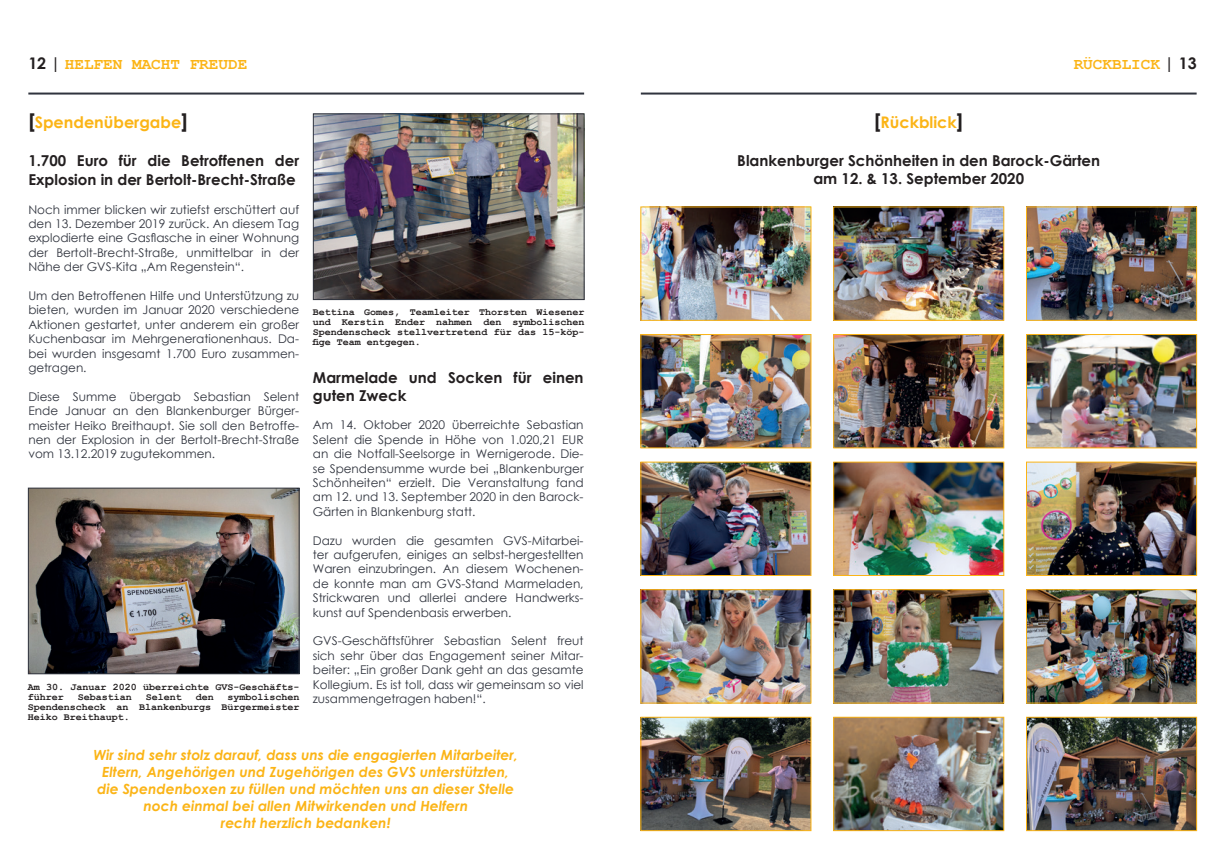
<style>
.page{position:relative;width:1225px;height:859px;background:#fff}
.page>*{position:absolute;margin:0;border:0;box-sizing:border-box;transform-origin:0 0}
.t1{font:700 16px "Courier New";color:#fbb416}
.t2{font:700 16px "Century Gothic";color:#fbb416}
.t3{font:700 15px/18px "Century Gothic";color:#231f20}
.t4{font:italic 700 14px/16.8px "Century Gothic";color:#fbb416;text-align:center}
.t5{font:12px/14.4px "Century Gothic";color:#30343e;text-align:justify}
.t6{font:700 10px/10px "Courier New";color:#231f20;text-align:justify}
.s1{font-family:"Century Gothic";color:#231f20}
.s2{font-size:20px;color:#231f20}
</style>
<div class="page">
<hr style="left:28px;top:93px;width:556px;height:2px;background:#30343e">
<img style="left:30px;top:490px;width:268px;height:182px">
<div style="left:28px;top:488px;width:272px;height:186px;border:1px solid #30343e"></div>
<img style="left:315px;top:115px;width:267px;height:183px">
<div style="left:313px;top:113px;width:271px;height:187px;border:1px solid #30343e"></div>
<hr style="left:641px;top:93px;width:555px;height:2px;background:#30343e">
<img style="left:835px;top:208px;width:167px;height:111px">
<div style="left:833px;top:206px;width:171px;height:115px;border:1px solid #fbb416"></div>
<img style="left:642px;top:208px;width:167px;height:111px">
<div style="left:640px;top:206px;width:171px;height:115px;border:1px solid #fbb416"></div>
<img style="left:1028px;top:208px;width:167px;height:111px">
<div style="left:1026px;top:206px;width:171px;height:115px;border:1px solid #fbb416"></div>
<img style="left:835px;top:336px;width:167px;height:110px">
<div style="left:833px;top:334px;width:171px;height:114px;border:1px solid #fbb416"></div>
<img style="left:835px;top:464px;width:167px;height:110px">
<div style="left:833px;top:462px;width:171px;height:114px;border:1px solid #fbb416"></div>
<img style="left:835px;top:591px;width:167px;height:110px">
<div style="left:833px;top:589px;width:171px;height:114px;border:1px solid #fbb416"></div>
<img style="left:835px;top:719px;width:167px;height:110px">
<div style="left:833px;top:717px;width:171px;height:114px;border:1px solid #fbb416"></div>
<img style="left:642px;top:464px;width:167px;height:110px">
<div style="left:640px;top:462px;width:171px;height:114px;border:1px solid #fbb416"></div>
<img style="left:1028px;top:464px;width:167px;height:110px">
<div style="left:1026px;top:462px;width:171px;height:114px;border:1px solid #fbb416"></div>
<img style="left:642px;top:336px;width:167px;height:110px">
<div style="left:640px;top:334px;width:171px;height:114px;border:1px solid #fbb416"></div>
<img style="left:1028px;top:336px;width:167px;height:110px">
<div style="left:1026px;top:334px;width:171px;height:114px;border:1px solid #fbb416"></div>
<img style="left:642px;top:591px;width:167px;height:110px">
<div style="left:640px;top:589px;width:171px;height:114px;border:1px solid #fbb416"></div>
<img style="left:1028px;top:591px;width:167px;height:110px">
<div style="left:1026px;top:589px;width:171px;height:114px;border:1px solid #fbb416"></div>
<img style="left:642px;top:719px;width:167px;height:110px">
<div style="left:640px;top:717px;width:171px;height:114px;border:1px solid #fbb416"></div>
<img style="left:1028px;top:719px;width:167px;height:110px">
<div style="left:1026px;top:717px;width:171px;height:114px;border:1px solid #fbb416"></div>
<h1 class="t1" style="left:28px;top:54px;width:220px"><span class="s1">12 |</span> HELFEN MACHT FREUDE</h1>
<h1 class="t2" style="left:28px;top:110px;width:161px"><span class="s2">[</span>Spendenübergabe<span class="s2">]</span></h1>
<p class="t3" style="left:28px;top:150px;width:272px;line-height:19.2px">1.700 Euro für die Betroffenen der<br>Explosion in der Bertolt-Brecht-Straße</p>
<p class="t5" style="left:28px;top:202px;width:272px">Noch immer blicken wir zutiefst erschüttert auf den 13. Dezember 2019 zurück. An diesem Tag explodierte eine Gasflasche in einer Wohnung der Bertolt-Brecht-Straße, unmittelbar in der Nähe der GVS-Kita „Am Regenstein“.</p>
<p class="t5" style="left:28px;top:288px;width:272px">Um den Betroffenen Hilfe und Unterstützung zu bieten, wurden im Januar 2020 verschiedene Aktionen gestartet, unter anderem ein großer Kuchenbasar im Mehrgenerationenhaus. Da&shy;bei wurden insgesamt 1.700 Euro zusammen&shy;getragen.</p>
<p class="t5" style="left:28px;top:389px;width:272px">Diese Summe übergab Sebastian Selent Ende Januar an den Blankenburger Bürger&shy;meister Heiko Breithaupt. Sie soll den Betroffe&shy;nen der Explosion in der Bertolt-Brecht-Straße vom 13.12.2019 zugutekommen.</p>
<p class="t6" style="left:28px;top:681px;width:273px">Am 30. Januar 2020 überreichte GVS-Geschäfts&shy;führer</p>
<p class="t6" style="left:28px;top:691px;width:273px;text-indent:200px">symbolischen Spendenscheck an Blankenburgs Bürgermeister Heiko Breithaupt.</p>
<p class="t6" style="left:78px;top:691px;width:55px">Sebastian</p>
<p class="t6" style="left:146px;top:691px;width:38px">Selent</p>
<p class="t6" style="left:196px;top:691px;width:20px">den</p>
<p class="t6" style="left:313px;top:306px;width:273px">Bettina Gomes, Teamleiter Thorsten Wiesener und Kerstin Ender nahmen den symbolischen Spendenscheck stellvertretend für das 15-köp&shy;fige Team entgegen.</p>
<p class="t3" style="left:313px;top:367px;width:272px">Marmelade und Socken für einen guten Zweck</p>
<p class="t5" style="left:313px;top:418px;width:272px">Am 14. Oktober 2020 überreichte Sebastian Selent die Spende in Höhe von 1.020,21 EUR an die Notfall-Seelsorge in Wernigerode. Die&shy;se Spendensumme wurde bei „Blankenburger Schönheiten“ erzielt. Die Veranstaltung fand am 12. und 13. September 2020 in den Barock-Gärten in Blankenburg statt.</p>
<p class="t5" style="left:313px;top:533px;width:272px">Dazu wurden die gesamten GVS-Mitarbei&shy;ter aufgerufen, einiges an selbst-hergestellten Waren einzubringen. An diesem Wochenen&shy;de konnte man am GVS-Stand Marmeladen, Strickwaren und allerlei andere Handwerks&shy;kunst auf Spendenbasis erwerben.</p>
<p class="t5" style="left:313px;top:634px;width:272px">GVS-Geschäftsführer Sebastian Selent freut sich sehr über das Engagement seiner Mitar&shy;beiter: „Ein großer Dank geht an das gesamte Kollegium. Es ist toll, dass wir gemeinsam so viel zusammengetragen haben!“.</p>
<p class="t4" style="left:94px;top:746px;width:426px">Wir sind sehr stolz darauf, dass uns die engagierten Mitarbeiter, Eltern, Angehörigen und Zugehörigen des GVS unterstützten, die Spendenboxen zu füllen und möchten uns an dieser Stelle noch einmal bei allen Mitwirkenden und Helfern<br>recht herzlich bedanken!</p>
<h1 class="t1" style="left:1073px;top:54px;width:124px">RÜCKBLICK <span class="s1">| 13</span></h1>
<h1 class="t2" style="left:874px;top:110px;width:90px"><span class="s2">[</span>Rückblick<span class="s2">]</span></h1>
<p class="t3" style="left:737px;top:150px;width:364px;text-align:center">Blankenburger Schönheiten in den Barock-Gärten am 12. &amp; 13. September 2020</p>
</div>
